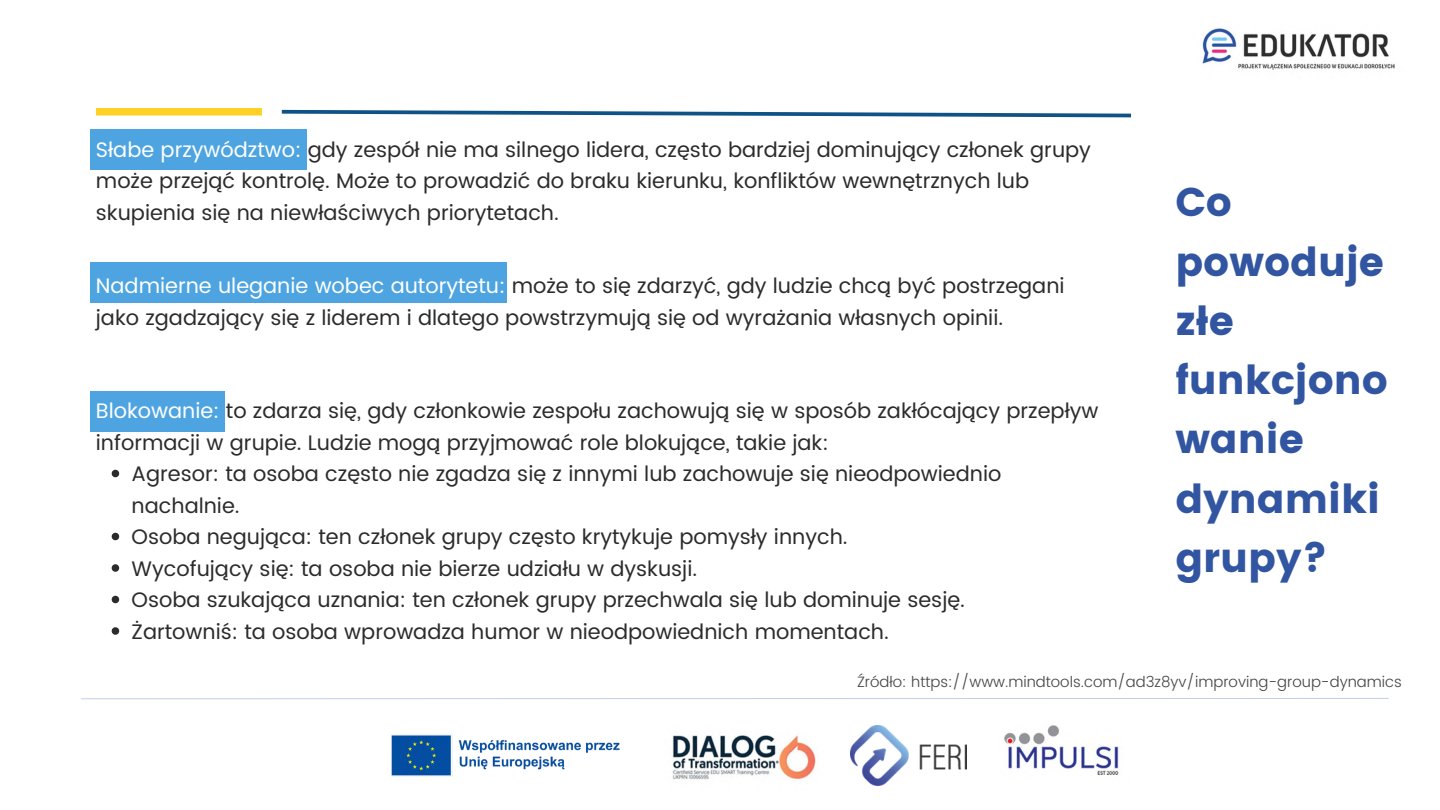
<style>
.page{position:relative;width:1440px;height:810px;background:#fff}
.page>*{position:absolute;margin:0;border:0;box-sizing:border-box;transform-origin:0 0}
.t1{font:40px/59.2px "Poppins";color:#3155a1}
.t2{font:21px/31.5px "Poppins";color:#2b2b2b}
.t3{font:300 15px "Poppins";color:#444}
.s1{color:#fff}
</style>
<div class="page">
<img style="left:1202px;top:28px;width:193px;height:42px">
<svg style="left:281px;top:109px;width:850px;height:9px"></svg>
<div style="left:96px;top:108px;width:166px;height:8px;background:#ffd124"></div>
<svg style="left:81px;top:698px;width:1308px;height:1px"></svg>
<div style="left:90px;top:129px;width:217px;height:40px;background:#4da4e0"></div>
<div style="left:90px;top:263px;width:417px;height:40px;background:#4da4e0"></div>
<div style="left:90px;top:392px;width:135px;height:40px;background:#4da4e0"></div>
<svg style="left:112px;top:470px;width:7px;height:7px"></svg>
<svg style="left:112px;top:533px;width:7px;height:7px"></svg>
<svg style="left:112px;top:564px;width:7px;height:8px"></svg>
<svg style="left:112px;top:596px;width:7px;height:7px"></svg>
<svg style="left:112px;top:627px;width:7px;height:8px"></svg>
<img style="left:672px;top:735px;width:144px;height:45px">
<img style="left:1004px;top:725px;width:115px;height:50px">
<img style="left:851px;top:725px;width:115px;height:61px">
<img style="left:392px;top:734px;width:228px;height:43px">
<p class="t2" style="left:96px;top:134px;width:997px"><span class="s1">Słabe przywództwo:</span> gdy zespół nie ma silnego lidera, często bardziej dominujący członek grupy może przejąć kontrolę. Może to prowadzić do braku kierunku, konfliktów wewnętrznych lub skupienia się na niewłaściwych priorytetach.</p>
<p class="t2" style="left:96px;top:270px;width:970px"><span class="s1">Nadmierne uleganie wobec autorytetu:</span> może to się zdarzyć, gdy ludzie chcą być postrzegani jako zgadzający się z liderem i dlatego powstrzymują się od wyrażania własnych opinii.</p>
<p class="t2" style="left:96px;top:395px;width:1004px"><span class="s1">Blokowanie:</span> to zdarza się, gdy członkowie zespołu zachowują się w sposób zakłócający przepływ informacji w grupie. Ludzie mogą przyjmować role blokujące, takie jak:</p>
<p class="t2" style="left:132px;top:458px;width:871px">Agresor: ta osoba często nie zgadza się z innymi lub zachowuje się nieodpowiednio nachalnie.</p>
<p class="t2" style="left:132px;top:521px;width:718px">Osoba negująca: ten członek grupy często krytykuje pomysły innych.</p>
<p class="t2" style="left:132px;top:553px;width:567px">Wycofujący się: ta osoba nie bierze udziału w dyskusji.</p>
<p class="t2" style="left:132px;top:584px;width:835px">Osoba szukająca uznania: ten członek grupy przechwala się lub dominuje sesję.</p>
<p class="t2" style="left:132px;top:616px;width:759px">Żartowniś: ta osoba wprowadza humor w nieodpowiednich momentach.</p>
<p class="t1" style="left:1175px;top:173px;width:214px">Co powoduje złe funkcjono wanie dynamiki grupy?</p>
<p class="t3" style="left:857px;top:673px;width:546px">Źródło: https://www.mindtools.com/ad3z8yv/improving-group-dynamics</p>
</div>
